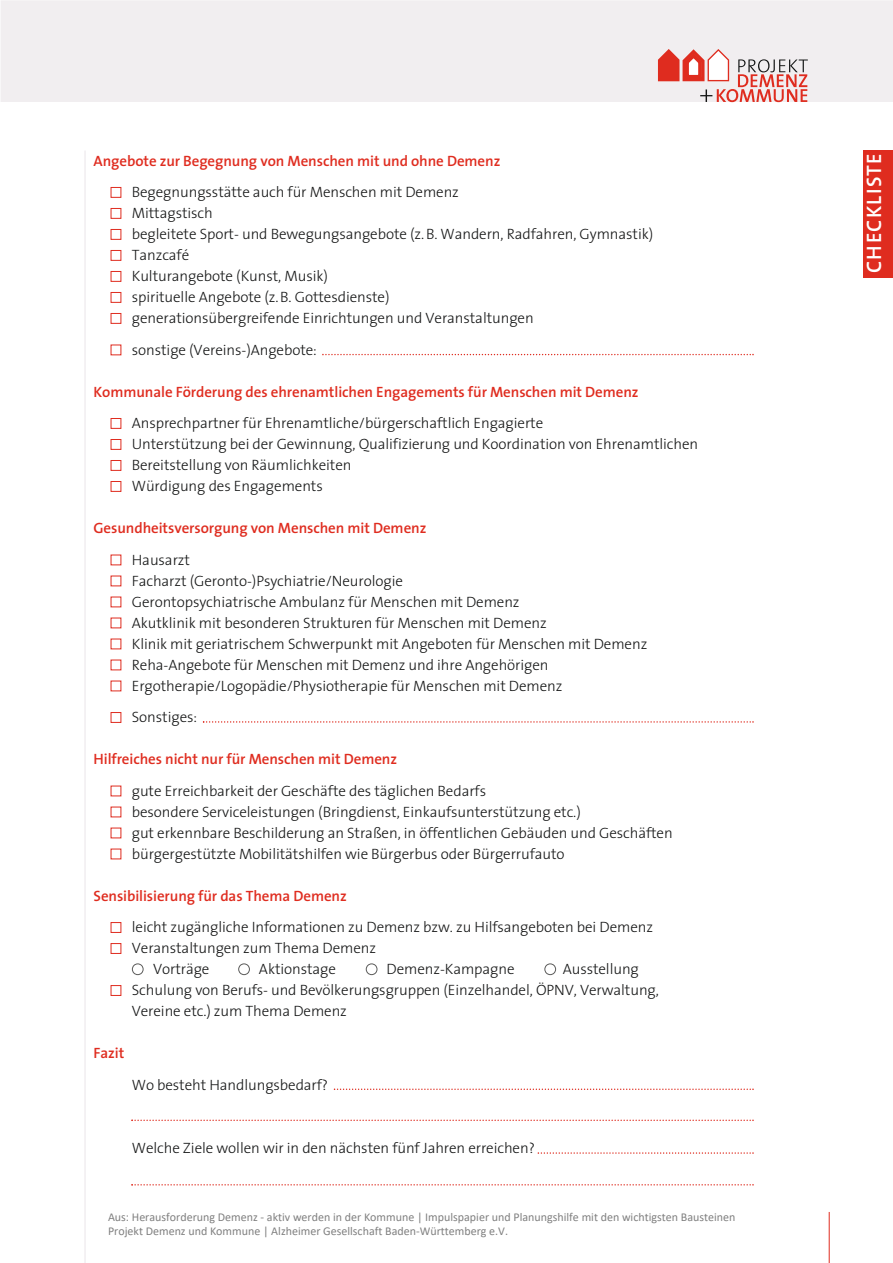
<style>
.page{position:relative;width:893px;height:1263px;background:#fff}
.page>*{position:absolute;margin:0;border:0;box-sizing:border-box;transform-origin:0 0}
.t1{font:600 21px "The Sans";letter-spacing:.06em;color:#fff}
.t2{font:300 15px/21px "The Sans";letter-spacing:-.005em;color:#151616}
.t3{font:600 15px "The Sans";letter-spacing:-.005em;color:#df2c1f}
.t4{font:12px/14.4px "Calibri";color:#808080}
.s1{color:#fff}
</style>
<div class="page">
<hr style="left:829px;top:1212px;width:1px;height:51px;background:#df2c1f">
<div style="left:1px;top:0;width:892px;height:102px;background:#f1eef0"></div>
<hr style="left:84px;top:151px;width:2px;height:1112px;background:#f1eef0">
<svg style="left:658px;top:49px;width:150px;height:53px"></svg>
<div style="left:863px;top:151px;width:30px;height:127px;background:#df2c1f"></div>
<svg style="left:203px;top:721px;width:551px;height:2px"></svg>
<svg style="left:131px;top:1119px;width:623px;height:2px"></svg>
<svg style="left:334px;top:1088px;width:420px;height:2px"></svg>
<svg style="left:131px;top:1184px;width:623px;height:1px"></svg>
<svg style="left:538px;top:1152px;width:216px;height:2px"></svg>
<svg style="left:322px;top:354px;width:432px;height:1px"></svg>
<p class="t3" style="left:94px;top:155px;width:408px">Angebote zur Begegnung von Menschen mit und ohne Demenz</p>
<p class="t2" style="left:111px;top:183px;width:350px"><span class="s1">■</span> Begegnungsstätte auch für Menschen mit Demenz</p>
<p class="t2" style="left:111px;top:204px;width:104px"><span class="s1">■</span> Mittagstisch</p>
<p class="t2" style="left:111px;top:225px;width:544px"><span class="s1">■</span> begleitete Sport- und Bewegungsangebote (z. B. Wandern, Radfahren, Gymnastik)</p>
<p class="t2" style="left:111px;top:246px;width:80px"><span class="s1">■</span> Tanzcafé</p>
<p class="t2" style="left:111px;top:267px;width:219px"><span class="s1">■</span> Kulturangebote (Kunst, Musik)</p>
<p class="t2" style="left:111px;top:288px;width:281px"><span class="s1">■</span> spirituelle Angebote (z. B. Gottesdienste)</p>
<p class="t2" style="left:111px;top:309px;width:425px"><span class="s1">■</span> generationsübergreifende Einrichtungen und Veranstaltungen</p>
<p class="t2" style="left:111px;top:341px;width:208px"><span class="s1">■</span> sonstige (Vereins-)Angebote:</p>
<p class="t3" style="left:94px;top:386px;width:547px">Kommunale Förderung des ehrenamtlichen Engagements für Menschen mit Demenz</p>
<p class="t2" style="left:111px;top:414px;width:434px"><span class="s1">■</span> Ansprechpartner für Ehrenamtliche/bürgerschaftlich Engagierte</p>
<p class="t2" style="left:111px;top:435px;width:589px"><span class="s1">■</span> Unterstützung bei der Gewinnung, Qualifizierung und Koordination von Ehrenamtlichen</p>
<p class="t2" style="left:111px;top:456px;width:242px"><span class="s1">■</span> Bereitstellung von Räumlichkeiten</p>
<p class="t2" style="left:111px;top:477px;width:214px"><span class="s1">■</span> Würdigung des Engagements</p>
<p class="t3" style="left:94px;top:522px;width:334px">Gesundheitsversorgung von Menschen mit Demenz</p>
<p class="t2" style="left:111px;top:551px;width:81px"><span class="s1">■</span> Hausarzt</p>
<p class="t2" style="left:111px;top:572px;width:294px"><span class="s1">■</span> Facharzt (Geronto-)Psychiatrie/Neurologie</p>
<p class="t2" style="left:111px;top:593px;width:411px"><span class="s1">■</span> Gerontopsychiatrische Ambulanz für Menschen mit Demenz</p>
<p class="t2" style="left:111px;top:614px;width:438px"><span class="s1">■</span> Akutklinik mit besonderen Strukturen für Menschen mit Demenz</p>
<p class="t2" style="left:111px;top:635px;width:538px"><span class="s1">■</span> Klinik mit geriatrischem Schwerpunkt mit Angeboten für Menschen mit Demenz</p>
<p class="t2" style="left:111px;top:656px;width:440px"><span class="s1">■</span> Reha-Angebote für Menschen mit Demenz und ihre Angehörigen</p>
<p class="t2" style="left:111px;top:677px;width:453px"><span class="s1">■</span> Ergotherapie/Logopädie/Physiotherapie für Menschen mit Demenz</p>
<p class="t2" style="left:111px;top:708px;width:88px"><span class="s1">■</span> Sonstiges:</p>
<p class="t3" style="left:94px;top:753px;width:305px">Hilfreiches nicht nur für Menschen mit Demenz</p>
<p class="t2" style="left:111px;top:782px;width:377px"><span class="s1">■</span> gute Erreichbarkeit der Geschäfte des täglichen Bedarfs</p>
<p class="t2" style="left:111px;top:803px;width:472px"><span class="s1">■</span> besondere Serviceleistungen (Bringdienst, Einkaufsunterstützung etc.)</p>
<p class="t2" style="left:111px;top:824px;width:564px"><span class="s1">■</span> gut erkennbare Beschilderung an Straßen, in öffentlichen Gebäuden und Geschäften</p>
<p class="t2" style="left:111px;top:845px;width:456px"><span class="s1">■</span> bürgergestützte Mobilitätshilfen wie Bürgerbus oder Bürgerrufauto</p>
<p class="t3" style="left:94px;top:890px;width:255px">Sensibilisierung für das Thema Demenz</p>
<p class="t2" style="left:111px;top:918px;width:544px"><span class="s1">■</span> leicht zugängliche Informationen zu Demenz bzw. zu Hilfsangeboten bei Demenz</p>
<p class="t2" style="left:111px;top:939px;width:267px"><span class="s1">■</span> Veranstaltungen zum Thema Demenz</p>
<p class="t2" style="left:132px;top:960px;width:79px"><span class="s1">●</span> Vorträge</p>
<p class="t2" style="left:238px;top:960px;width:99px"><span class="s1">●</span> Aktionstage</p>
<p class="t2" style="left:366px;top:960px;width:150px"><span class="s1">●</span> Demenz-Kampagne</p>
<p class="t2" style="left:544px;top:960px;width:96px"><span class="s1">●</span> Ausstellung</p>
<p class="t2" style="left:132px;top:981px;width:529px;text-indent:-21px"><span class="s1">■</span> Schulung von Berufs- und Bevölkerungsgruppen (Einzelhandel, ÖPNV, Verwaltung,<br>Vereine etc.) zum Thema Demenz</p>
<p class="t3" style="left:94px;top:1047px;width:32px">Fazit</p>
<p class="t2" style="left:132px;top:1076px;width:198px">Wo besteht Handlungsbedarf?</p>
<p class="t2" style="left:132px;top:1139px;width:405px">Welche Ziele wollen wir in den nächsten fünf Jahren erreichen?</p>
<p class="t4" style="left:108px;top:1209px;width:629px">Aus: Herausforderung Demenz - aktiv werden in der Kommune | Impulspapier und Planungshilfe mit den wichtigsten Bausteinen<br>Projekt Demenz und Kommune | Alzheimer Gesellschaft Baden-Württemberg e.V.</p>
<h1 class="t1" style="left:866px;top:273px;width:121px;rotate:-90deg">CHECKLISTE</h1>
</div>
